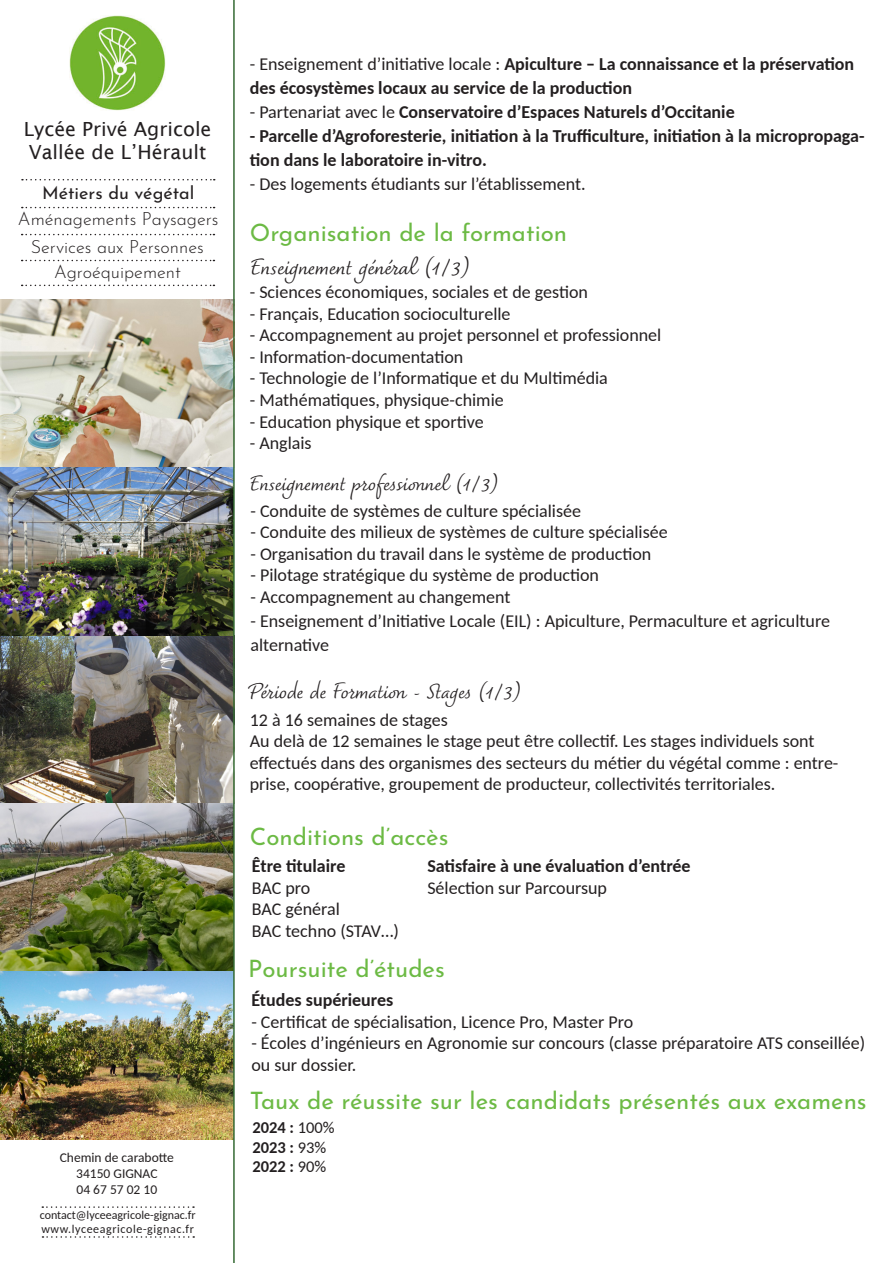
<style>
.page{position:relative;width:893px;height:1263px;background:#fff}
.page>*{position:absolute;margin:0;border:0;box-sizing:border-box;transform-origin:0 0}
.t1{font:27px "Dolce";color:#231f20}
.t2{font:25.5px "Dolce";letter-spacing:-.02em;color:#231f20}
.t3{font:25.5px "Dolce";color:#231f20}
.t4{font:24px "Josefin Sans";color:#6cba44}
.t5{font:19.5px/23.4px "Lucida Sans";color:#231f20}
.t6{font:18px/21.6px "Carlito";color:#231f20}
.t7{font:700 18px/24px "Carlito";color:#231f20}
.t8{font:300 18px "Josefin Sans";color:#231f20}
.t9{font:18px "Josefin Sans";color:#231f20}
.t10{font:700 16.5px "Carlito";color:#231f20}
.t11{font:13.5px "Carlito";color:#231f20}
.t12{font:12px "Carlito";color:#231f20}
.t13{font:12px "Carlito";letter-spacing:.05em;color:#231f20}
.s1{font-weight:400}
</style>
<div class="page">
<img style="left:0;top:300px;width:233px;height:840px">
<img style="left:70px;top:16px;width:96px;height:94px">
<svg style="left:22px;top:179px;width:193px;height:1px"></svg>
<svg style="left:22px;top:207px;width:193px;height:1px"></svg>
<svg style="left:22px;top:234px;width:192px;height:1px"></svg>
<svg style="left:22px;top:260px;width:192px;height:1px"></svg>
<svg style="left:22px;top:285px;width:192px;height:1px"></svg>
<svg style="left:42px;top:1206px;width:152px;height:2px"></svg>
<svg style="left:42px;top:1236px;width:152px;height:2px"></svg>
<hr style="left:233px;top:0;width:2px;height:1263px;background:#356a33">
<p class="t5" style="left:24px;top:117px;width:189px">Lycée Privé Agricole<br>Vallée de L’Hérault</p>
<p class="t9" style="left:42px;top:178px;width:154px">Métiers du végétal</p>
<p class="t8" style="left:18px;top:205px;width:202px">Aménagements Paysagers</p>
<p class="t8" style="left:54px;top:258px;width:128px">Agroéquipement</p>
<p class="t8" style="left:31px;top:233px;width:175px">Services aux Personnes</p>
<p class="t11" style="left:60px;top:1148px;width:116px">Chemin de carabotte</p>
<p class="t11" style="left:76px;top:1164px;width:83px">34150 GIGNAC</p>
<p class="t11" style="left:77px;top:1180px;width:82px">04 67 57 02 10</p>
<p class="t12" style="left:40px;top:1206px;width:157px">contact@lyceeagricole-gignac.fr</p>
<p class="t13" style="left:41px;top:1221px;width:154px">www.lyceeagricole-gignac.fr</p>
<p class="t7" style="left:250px;top:51px;width:606px"><span class="s1">- Enseignement d’initiative locale :</span> Apiculture – La connaissance et la préservation des écosystèmes locaux au service de la production</p>
<p class="t7" style="left:250px;top:99px;width:486px"><span class="s1">- Partenariat avec le</span> Conservatoire d’Espaces Naturels d’Occitanie</p>
<p class="t7" style="left:250px;top:123px;width:616px">- Parcelle d’Agroforesterie, initiation à la Trufficulture, initiation à la micropropaga&shy;tion dans le laboratoire in-vitro.</p>
<p class="t6" style="left:250px;top:172px;width:337px">- Des logements étudiants sur l’établissement.</p>
<p class="t4" style="left:250px;top:213px;width:319px">Organisation de la formation</p>
<p class="t1" style="left:251px;top:253px;width:220px">Enseignement général (1/3)</p>
<p class="t6" style="left:250px;top:280px;width:340px">- Sciences économiques, sociales et de gestion</p>
<p class="t6" style="left:250px;top:302px;width:262px">- Français, Education socioculturelle</p>
<p class="t6" style="left:250px;top:323px;width:413px">- Accompagnement au projet personnel et professionnel</p>
<p class="t6" style="left:250px;top:345px;width:215px">- Information-documentation</p>
<p class="t6" style="left:250px;top:367px;width:360px">- Technologie de l’Informatique et du Multimédia</p>
<p class="t6" style="left:250px;top:388px;width:255px">- Mathématiques, physique-chimie</p>
<p class="t6" style="left:250px;top:410px;width:235px">- Education physique et sportive</p>
<p class="t6" style="left:250px;top:431px;width:63px">- Anglais</p>
<p class="t3" style="left:250px;top:470px;width:249px">Enseignement professionnel (1/3)</p>
<p class="t6" style="left:250px;top:499px;width:332px">- Conduite de systèmes de culture spécialisée</p>
<p class="t6" style="left:250px;top:520px;width:419px">- Conduite des milieux de systèmes de culture spécialisée</p>
<p class="t6" style="left:250px;top:542px;width:402px">- Organisation du travail dans le système de production</p>
<p class="t6" style="left:250px;top:564px;width:350px">- Pilotage stratégique du système de production</p>
<p class="t6" style="left:250px;top:585px;width:261px">- Accompagnement au changement</p>
<p class="t6" style="left:250px;top:608px;width:581px;line-height:24px">- Enseignement d’Initiative Locale (EIL) : Apiculture, Permaculture et agriculture alternative</p>
<p class="t2" style="left:250px;top:678px;width:273px">Période de Formation - Stages (1/3)</p>
<p class="t6" style="left:250px;top:708px;width:200px">12 à 16 semaines de stages</p>
<p class="t6" style="left:250px;top:730px;width:590px">Au delà de 12 semaines le stage peut être collectif. Les stages individuels sont effectués dans des organismes des secteurs du métier du végétal comme : entre&shy;prise, coopérative, groupement de producteur, collectivités territoriales.</p>
<p class="t4" style="left:250px;top:817px;width:200px">Conditions d’accès</p>
<p class="t7" style="left:252px;top:853px;width:95px">Être titulaire</p>
<p class="t6" style="left:252px;top:876px;width:149px">BAC pro<br>BAC général<br>BAC techno (STAV…)</p>
<p class="t7" style="left:427px;top:853px;width:265px">Satisfaire à une évaluation d’entrée</p>
<p class="t6" style="left:427px;top:876px;width:181px">Sélection sur Parcoursup</p>
<p class="t4" style="left:248px;top:949px;width:198px">Poursuite d’études</p>
<p class="t7" style="left:251px;top:987px;width:143px">Études supérieures</p>
<p class="t6" style="left:251px;top:1010px;width:383px">- Certificat de spécialisation, Licence Pro, Master Pro</p>
<p class="t6" style="left:251px;top:1031px;width:615px">- Écoles d’ingénieurs en Agronomie sur concours (classe préparatoire ATS conseillée) ou sur dossier.</p>
<p class="t4" style="left:250px;top:1080px;width:618px">Taux de réussite sur les candidats présentés aux examens</p>
<p class="t10" style="left:252px;top:1116px;width:84px">2024 : <span class="s1">100%</span></p>
<p class="t10" style="left:252px;top:1136px;width:75px">2023 : <span class="s1">93%</span></p>
<p class="t10" style="left:252px;top:1155px;width:75px">2022 : <span class="s1">90%</span></p>
</div>
